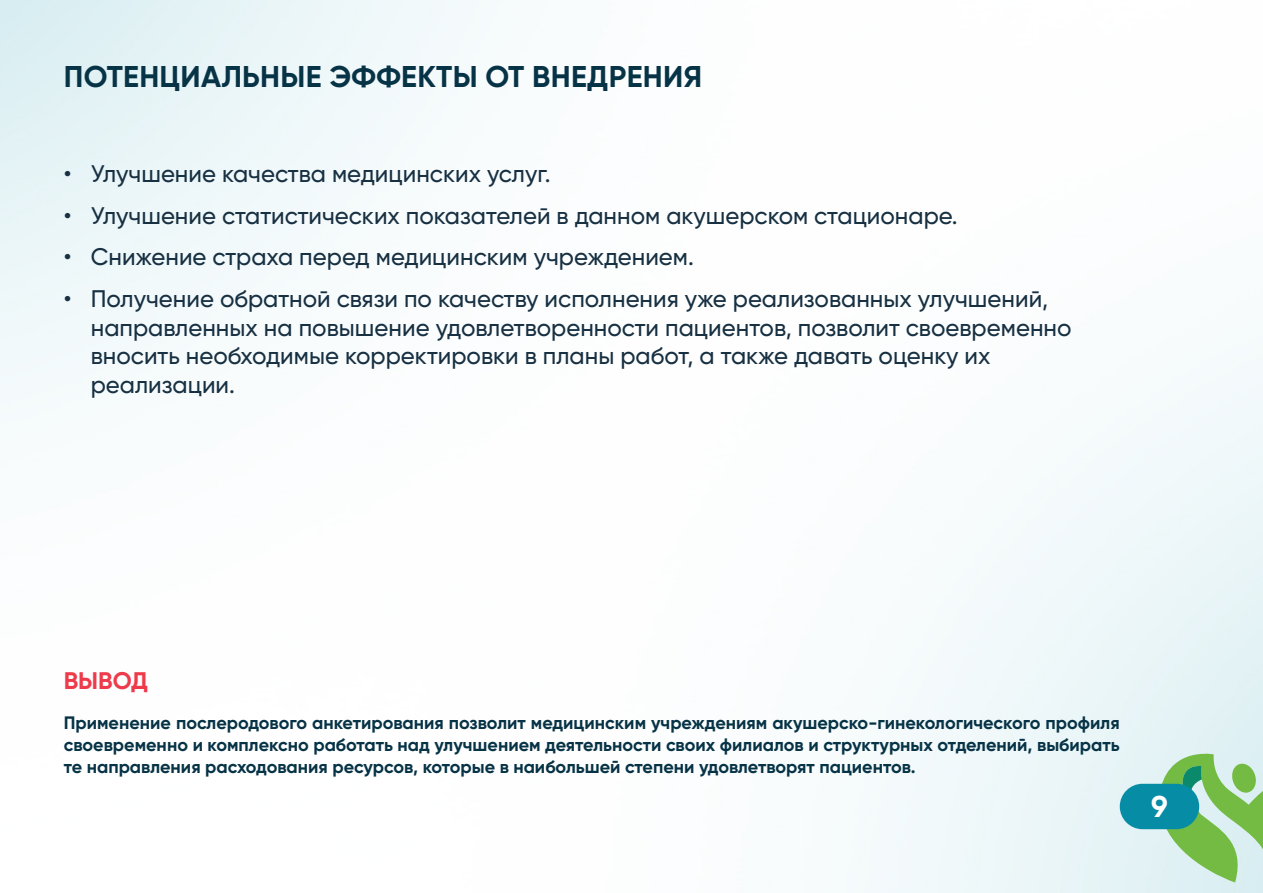
<style>
.page{position:relative;width:1263px;height:893px;background:#fff}
.page>*{position:absolute;margin:0;border:0;box-sizing:border-box;transform-origin:0 0}
.t1{font:700 30px "Gilroy";letter-spacing:.01em;color:#073346}
.t2{font:700 30px "Gilroy";color:#fff}
.t3{font:500 24px/28.8px "Gilroy";color:#173042}
.t4{font:700 24px "Gilroy";color:#ee3b4b}
.t5{font:700 18px/21.6px "Gilroy";color:#073346;text-align:justify}
</style>
<div class="page">
<img style="left:0;top:0;width:1263px;height:893px">
<svg style="left:1159px;top:754px;width:104px;height:128px"></svg>
<div style="left:1120px;top:784px;width:79px;height:45px;background:#078ca6;border-radius:23px"></div>
<p class="t1" style="left:64px;top:58px;width:640px">ПОТЕНЦИАЛЬНЫЕ ЭФФЕКТЫ ОТ ВНЕДРЕНИЯ</p>
<p class="t3" style="left:64px;top:159px;width:488px">• Улучшение качества медицинских услуг.</p>
<p class="t3" style="left:64px;top:201px;width:895px">• Улучшение статистических показателей в данном акушерском стационаре.</p>
<p class="t3" style="left:64px;top:242px;width:632px">• Снижение страха перед медицинским учреждением.</p>
<p class="t3" style="left:91px;top:284px;width:982px;text-indent:-27px">• Получение обратной связи по качеству исполнения уже реализованных улучшений, направленных на повышение удовлетворенности пациентов, позволит своевременно вносить необходимые корректировки в планы работ, а также давать оценку их реализации.</p>
<p class="t4" style="left:64px;top:666px;width:86px">ВЫВОД</p>
<p class="t5" style="left:64px;top:712px;width:1057px">Применение послеродового анкетирования позволит медицинским учреждениям акушерско-гинекологического профиля своевременно и комплексно работать над улучшением деятельности своих филиалов и структурных отделений, выбирать те направления расходования ресурсов, которые в наибольшей степени удовлетворят пациентов.</p>
<p class="t2" style="left:1151px;top:788px;width:18px">9</p>
</div>
